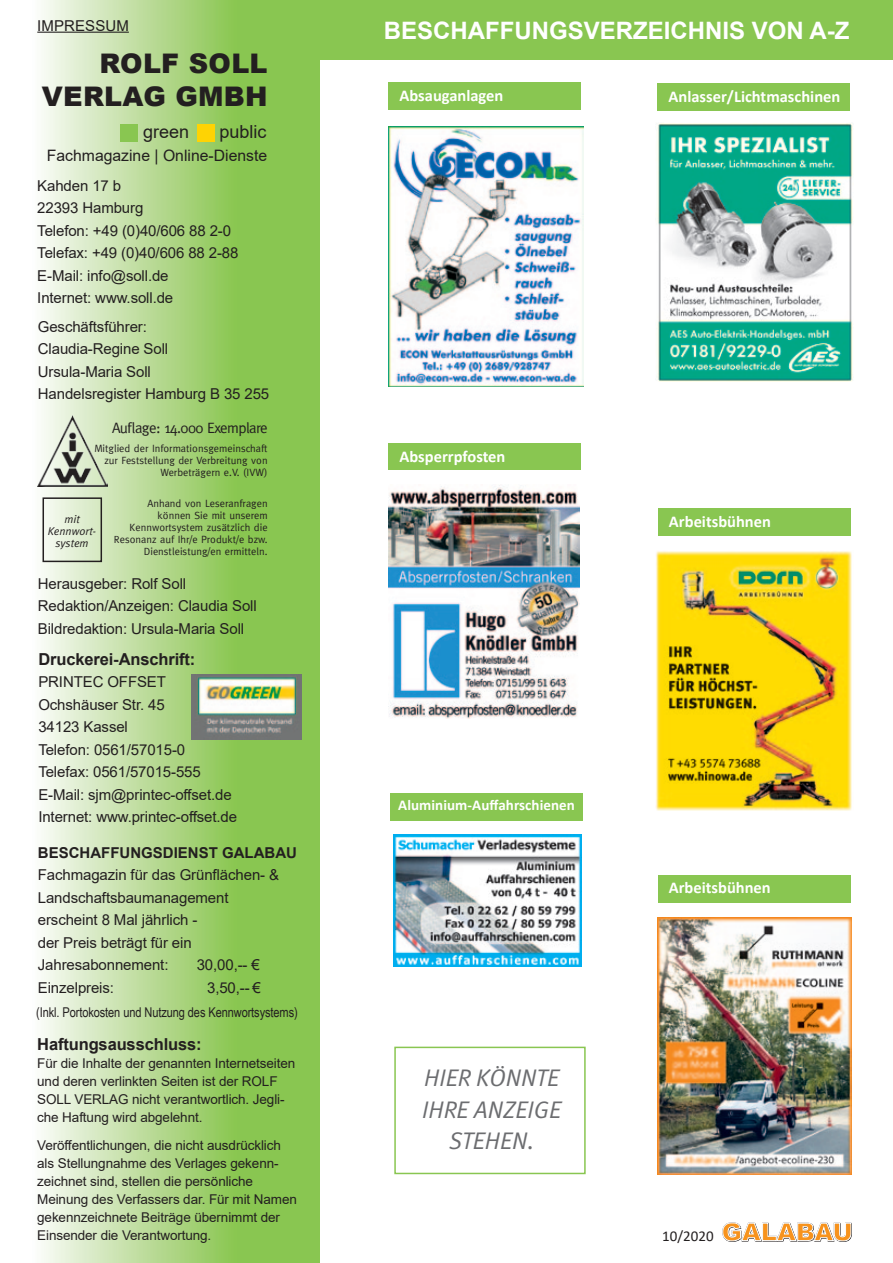
<style>
.page{position:relative;width:893px;height:1263px;background:#fff}
.page>*{position:absolute;margin:0;border:0;box-sizing:border-box;transform-origin:0 0}
.t1{font:900 27px/33px "Arial";letter-spacing:.01em;color:#231f20;text-align:right}
.t2{font:700 24px "Arial";color:#fff}
.t3{font:italic 24px/31.5px "Meta Normal";letter-spacing:.005em;color:#6c6d70;text-align:center}
.t4{font:18px "Arial";color:#231f20}
.t5{font:700 16.5px "Calibri";color:#fff}
.t6{font:700 16.5px "Arial";letter-spacing:-.01em;color:#231f20}
.t7{font:15.75px "Arial";color:#231f20}
.t8{font:15px/22.5px "Arial";letter-spacing:-.01em;color:#231f20}
.t9{font:700 15px "Calibri";letter-spacing:.005em;color:#fff}
.t10{font:700 15px "Arial";color:#231f20}
.t11{font:15px "Meta";letter-spacing:-.04em;color:#231f20}
.t12{font:15px "Calibri";color:#231f20}
.t13{font:13.5px/18px "Arial";letter-spacing:-.01em;color:#231f20}
.t14{font:13.5px "Arial Narrow";letter-spacing:-.01em;color:#231f20}
.t15{font:13.5px "Calibri";color:#231f20}
.t16{font:italic 11.25px/12px "Meta Normal";letter-spacing:.005em;color:#231f20;text-align:center}
.t17{font:10.5px/12px "Meta";letter-spacing:.005em;color:#231f20;text-align:right}
</style>
<div class="page">
<svg style="left:722px;top:1222px;width:130px;height:20px"></svg>
<div style="left:0;top:0;width:893px;height:59px;background:#89c651"></div>
<img style="left:388px;top:126px;width:195px;height:260px">
<div style="left:657px;top:83px;width:193px;height:28px;background:#89c651"></div>
<div style="left:658px;top:508px;width:193px;height:28px;background:#89c651"></div>
<div style="left:658px;top:875px;width:192px;height:27px;background:#89c651"></div>
<div style="left:388px;top:83px;width:193px;height:27px;background:#89c651"></div>
<div style="left:388px;top:443px;width:193px;height:27px;background:#89c651"></div>
<div style="left:390px;top:793px;width:193px;height:28px;background:#89c651"></div>
<img style="left:393px;top:835px;width:188px;height:131px">
<svg style="left:0;top:0;width:320px;height:1263px"></svg>
<div style="left:120px;top:124px;width:17px;height:17px;background:#89c651"></div>
<div style="left:197px;top:124px;width:17px;height:17px;background:#fed304"></div>
<hr style="left:37px;top:32px;width:92px;height:1px;background:#231f20">
<img style="left:37px;top:416px;width:70px;height:70px">
<div style="left:43px;top:497px;width:59px;height:65px;border:2px solid #231f20"></div>
<img style="left:191px;top:674px;width:111px;height:65px">
<img style="left:388px;top:485px;width:191px;height:233px">
<img style="left:656px;top:551px;width:196px;height:260px">
<div style="left:394px;top:1047px;width:192px;height:127px;border:2px solid #89c651"></div>
<img style="left:658px;top:917px;width:193px;height:258px">
<img style="left:657px;top:123px;width:196px;height:259px">
<p class="t8" style="left:37px;top:14px;width:93px">IMPRESSUM</p>
<h1 class="t1" style="left:42px;top:46px;width:227px">ROLF SOLL<br>VERLAG GMBH</h1>
<p class="t4" style="left:143px;top:120px;width:48px">green</p>
<p class="t4" style="left:219px;top:120px;width:49px">public</p>
<p class="t7" style="left:47px;top:144px;width:222px">Fachmagazine | Online-Dienste</p>
<p class="t8" style="left:37px;top:174px;width:203px">Kahden 17 b<br>22393 Hamburg<br>Telefon: +49 (0)40/606 88 2-0<br>Telefax: +49 (0)40/606 88 2-88<br>E-Mail: info@soll.de<br>Internet: www.soll.de</p>
<p class="t8" style="left:38px;top:315px;width:233px">Geschäftsführer:<br>Claudia-Regine Soll<br>Ursula-Maria Soll<br>Handelsregister Hamburg B 35 255</p>
<p class="t11" style="left:112px;top:419px;width:157px">Auflage: 14.000 Exemplare</p>
<p class="t17" style="left:95px;top:442px;width:175px">Mitglied der Informationsgemeinschaft zur Feststellung der Verbreitung von<br>Werbeträgern e.V. (IVW)</p>
<p class="t17" style="left:114px;top:497px;width:155px">Anhand von Leseranfragen können Sie mit unserem<br>Kennwortsystem zusätzlich die<br>Resonanz auf Ihr/e Produkt/e bzw.<br>Dienstleistung/en ermitteln.</p>
<p class="t16" style="left:48px;top:513px;width:50px">mit<br>Kennwort&shy;system</p>
<p class="t8" style="left:38px;top:572px;width:220px">Herausgeber: Rolf Soll<br>Redaktion/Anzeigen: Claudia Soll<br>Bildredaktion: Ursula-Maria Soll</p>
<p class="t6" style="left:38px;top:647px;width:159px">Druckerei-Anschrift:</p>
<p class="t8" style="left:38px;top:670px;width:200px">PRINTEC OFFSET<br>Ochshäuser Str. 45<br>34123 Kassel<br>Telefon: 0561/57015-0<br>Telefax: 0561/57015-555<br>E-Mail: sjm@printec-offset.de<br>Internet: www.printec-offset.de</p>
<p class="t10" style="left:38px;top:842px;width:261px">BESCHAFFUNGSDIENST GALABAU</p>
<p class="t8" style="left:38px;top:864px;width:243px">Fachmagazin für das Grünflächen- &amp;<br>Landschaftsbaumanagement erscheint 8 Mal jährlich -<br>der Preis beträgt für ein<br>Jahresabonnement:</p>
<p class="t8" style="left:197px;top:954px;width:65px">30,00,-- €</p>
<p class="t8" style="left:38px;top:976px;width:78px">Einzelpreis:</p>
<p class="t8" style="left:207px;top:976px;width:55px">3,50,-- €</p>
<p class="t14" style="left:36px;top:1002px;width:263px">(Inkl. Portokosten und Nutzung des Kennwortsystems)</p>
<h2 class="t2" style="left:384px;top:14px;width:467px">BESCHAFFUNGSVERZEICHNIS VON A-Z</h2>
<p class="t5" style="left:399px;top:84px;width:105px">Absauganlagen</p>
<p class="t5" style="left:668px;top:85px;width:173px">Anlasser/Lichtmaschinen</p>
<p class="t5" style="left:399px;top:445px;width:107px">Absperrpfosten</p>
<p class="t5" style="left:669px;top:509px;width:103px">Arbeitsbühnen</p>
<p class="t9" style="left:398px;top:795px;width:178px">Aluminium-Auffahrschienen</p>
<p class="t5" style="left:669px;top:876px;width:103px">Arbeitsbühnen</p>
<p class="t6" style="left:37px;top:1032px;width:166px">Haftungsausschluss:</p>
<p class="t13" style="left:37px;top:1054px;width:260px">Für die Inhalte der genannten Internetseiten und deren verlinkten Seiten ist der ROLF SOLL VERLAG nicht verantwortlich. Jegli&shy;che Haftung wird abgelehnt.</p>
<p class="t13" style="left:37px;top:1136px;width:261px">Veröffentlichungen, die nicht ausdrücklich als Stellungnahme des Verlages gekenn&shy;zeichnet sind, stellen die persönliche Meinung des Verfassers dar. Für mit Namen gekennzeichnete Beiträge übernimmt der Einsender die Verantwortung.</p>
<h2 class="t3" style="left:422px;top:1062px;width:140px">HIER KÖNNTE<br>IHRE ANZEIGE<br>STEHEN.</h2>
<p class="t15" style="left:41px;top:1226px;width:45px">Seit 37</p>
<p class="t12" style="left:662px;top:1226px;width:53px">10/2020</p>
</div>
